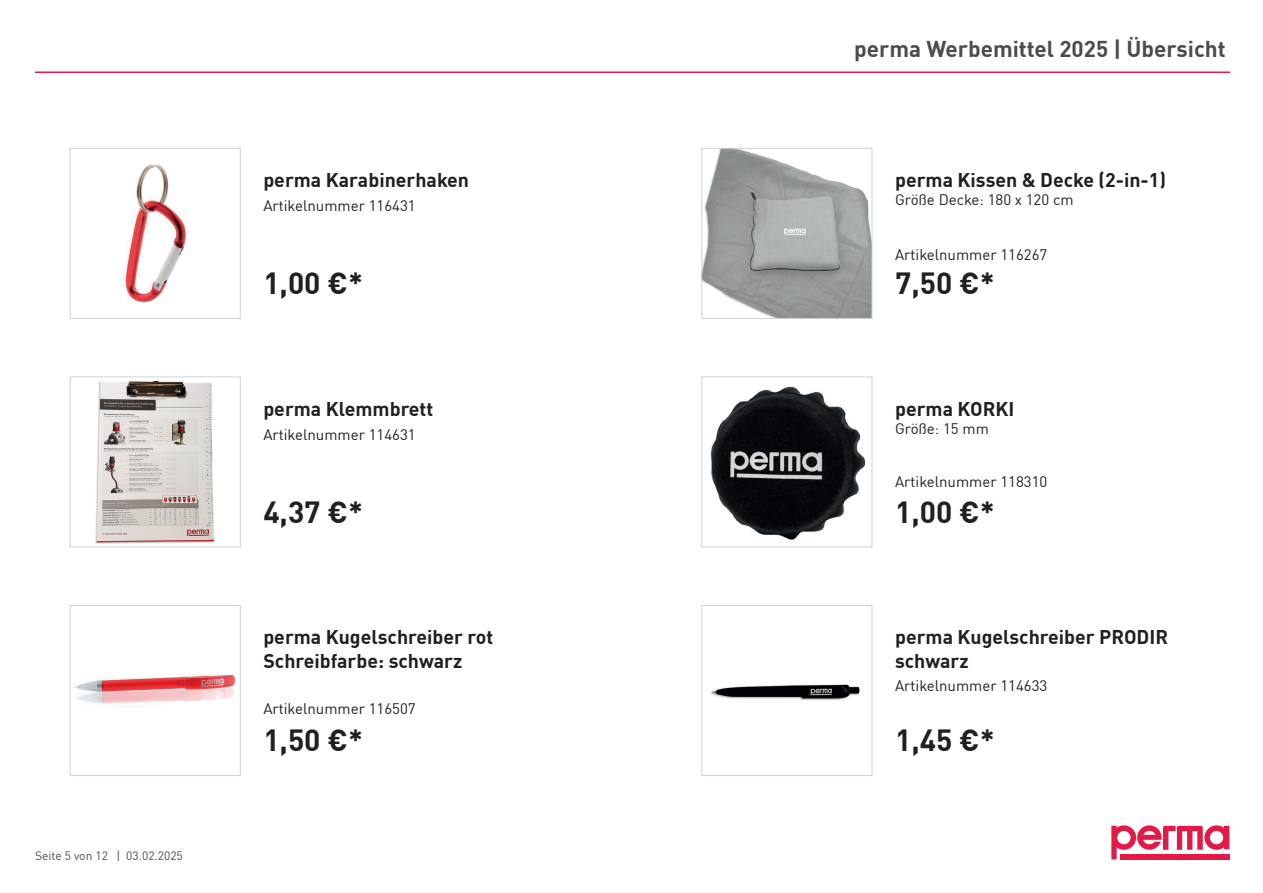
<style>
.page{position:relative;width:1263px;height:893px;background:#fff}
.page>*{position:absolute;margin:0;border:0;box-sizing:border-box;transform-origin:0 0}
.t1{font:700 30px "DIN Pro";color:#231f20}
.t2{font:700 22.5px "DIN Pro";color:#4b4c4d}
.t3{font:700 19.5px/23.4px "DIN Pro";color:#231f20}
.t4{font:15px "DIN Pro";color:#231f20}
.t5{font:12px "DIN Pro";color:#4b4c4d}
</style>
<div class="page">
<img style="left:95px;top:380px;width:120px;height:164px">
<div style="left:70px;top:377px;width:170px;height:170px;border:1px solid #cfd1d0"></div>
<img style="left:704px;top:150px;width:166px;height:167px">
<div style="left:702px;top:148px;width:170px;height:171px;border:1px solid #cfd1d0"></div>
<img style="left:710px;top:386px;width:156px;height:154px">
<div style="left:702px;top:377px;width:170px;height:170px;border:1px solid #cfd1d0"></div>
<img style="left:74px;top:674px;width:162px;height:30px">
<div style="left:70px;top:605px;width:170px;height:171px;border:1px solid #cfd1d0"></div>
<div style="left:70px;top:148px;width:170px;height:171px;border:1px solid #cfd1d0"></div>
<img style="left:124px;top:164px;width:63px;height:139px">
<img style="left:710px;top:684px;width:150px;height:16px">
<div style="left:702px;top:605px;width:170px;height:171px;border:1px solid #cfd1d0"></div>
<svg style="left:1111px;top:825px;width:118px;height:34px"></svg>
<hr style="left:35px;top:71px;width:1195px;height:2px;background:#e31a47">
<p class="t5" style="left:35px;top:846px;width:149px">Seite 5 von 12 | 03.02.2025</p>
<h3 class="t3" style="left:263px;top:167px;width:207px">perma Karabinerhaken</h3>
<p class="t4" style="left:263px;top:194px;width:154px">Artikelnummer 116431</p>
<h1 class="t1" style="left:263px;top:260px;width:101px">1,00 €*</h1>
<h3 class="t3" style="left:263px;top:396px;width:171px">perma Klemmbrett</h3>
<p class="t4" style="left:263px;top:423px;width:154px">Artikelnummer 114631</p>
<h1 class="t1" style="left:263px;top:489px;width:101px">4,37 €*</h1>
<h3 class="t3" style="left:263px;top:624px;width:231px">perma Kugelschreiber rot<br>Schreibfarbe: schwarz</h3>
<p class="t4" style="left:263px;top:697px;width:154px">Artikelnummer 116507</p>
<h1 class="t1" style="left:263px;top:717px;width:101px">1,50 €*</h1>
<h2 class="t2" style="left:854px;top:31px;width:373px">perma Werbemittel 2025 | Übersicht</h2>
<h3 class="t3" style="left:895px;top:167px;width:272px">perma Kissen &amp; Decke (2-in-1)</h3>
<p class="t4" style="left:895px;top:188px;width:180px">Größe Decke: 180 x 120 cm</p>
<p class="t4" style="left:895px;top:243px;width:154px">Artikelnummer 116267</p>
<h1 class="t1" style="left:895px;top:260px;width:101px">7,50 €*</h1>
<h3 class="t3" style="left:895px;top:396px;width:121px">perma KORKI</h3>
<p class="t4" style="left:895px;top:417px;width:95px">Größe: 15 mm</p>
<p class="t4" style="left:895px;top:470px;width:154px">Artikelnummer 118310</p>
<h1 class="t1" style="left:895px;top:489px;width:101px">1,00 €*</h1>
<h3 class="t3" style="left:895px;top:624px;width:275px">perma Kugelschreiber PRODIR schwarz</h3>
<p class="t4" style="left:895px;top:674px;width:154px">Artikelnummer 114633</p>
<h1 class="t1" style="left:895px;top:717px;width:101px">1,45 €*</h1>
</div>
